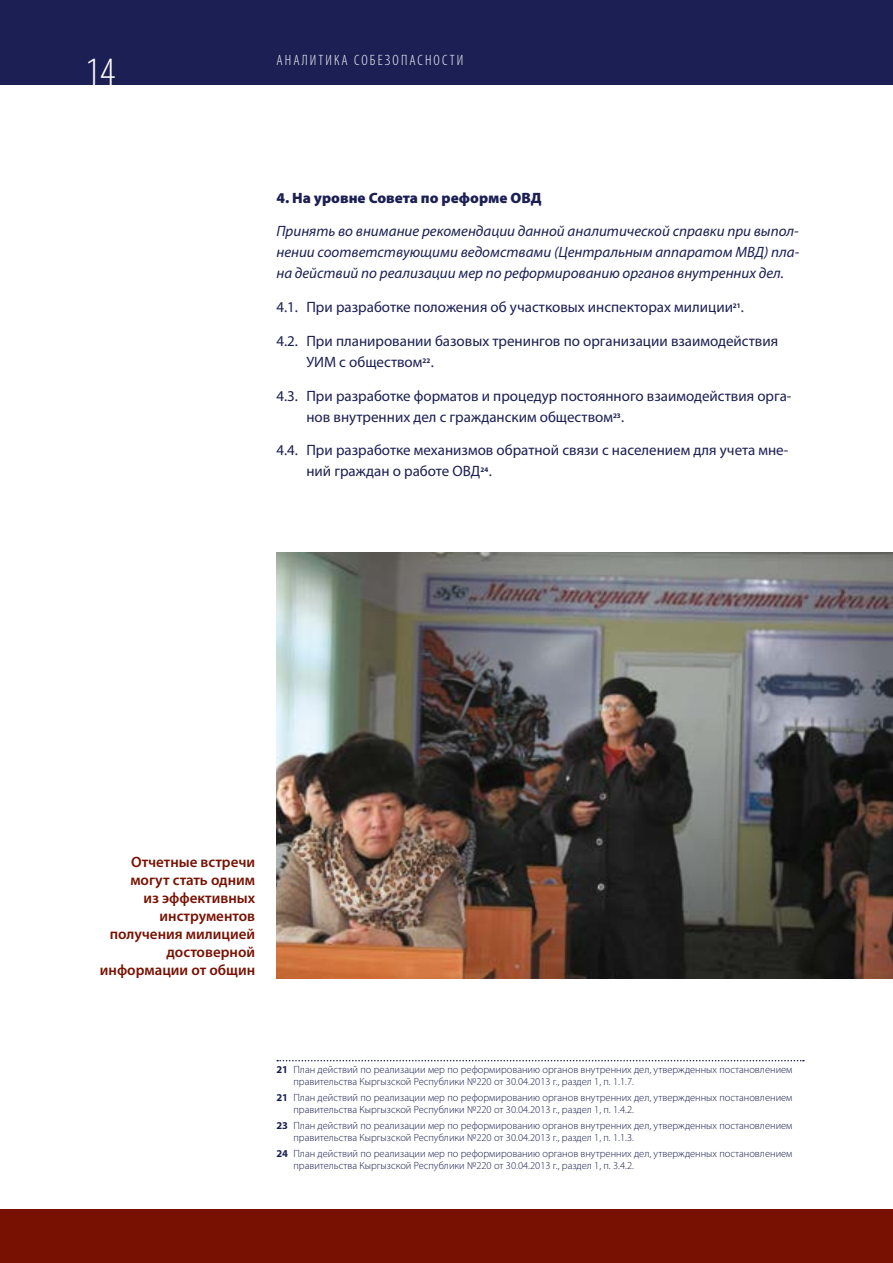
<style>
.page{position:relative;width:893px;height:1263px;background:#fff}
.page>*{position:absolute;margin:0;border:0;box-sizing:border-box;transform-origin:0 0}
.t1{font:300 condensed 42px "Myriad Pro";color:#fff}
.t2{font:15px/21px "Myriad Pro";color:#1b1f53}
.t3{font:italic 15px/21px "Myriad Pro";color:#1b1f53;text-align:justify}
.t4{font:600 15px/18px "Myriad Pro";color:#781102;text-align:right}
.t5{font:900 15px "Myriad Pro";color:#1b1f53}
.t6{font:300 condensed 15px "Myriad Pro";letter-spacing:.14em;color:#fff}
.t7{font:300 10.5px/12px "Myriad Pro";color:#1b1f53}
.s1{font-weight:700}
</style>
<div class="page">
<div style="left:0;top:1209px;width:893px;height:54px;background:#781102"></div>
<div style="left:0;top:0;width:893px;height:85px;background:#1b1f53"></div>
<svg style="left:277px;top:1060px;width:527px;height:1px"></svg>
<img style="left:276px;top:553px;width:617px;height:425px">
<h1 class="t1" style="left:85px;top:49px;width:32px">14</h1>
<h2 class="t6" style="left:276px;top:52px;width:188px">АНАЛИТИКА СОБЕЗОПАСНОСТИ</h2>
<h2 class="t5" style="left:276px;top:189px;width:267px">4. На уровне Совета по реформе ОВД</h2>
<h2 class="t3" style="left:276px;top:221px;width:524px">Принять во внимание рекомендации данной аналитической справки при выпол&shy;нении соответствующими ведомствами (Центральным аппаратом МВД) пла&shy;на действий по реализации мер по реформированию органов внутренних дел.</h2>
<h2 class="t2" style="left:276px;top:296px;width:469px">4.1. При разработке положения об участковых инспекторах милиции<sup>21</sup>.</h2>
<h2 class="t2" style="left:306px;top:330px;width:473px;text-indent:-30px">4.2. При планировании базовых тренингов по организации взаимодействия<br>УИМ с обществом<sup>22</sup>.</h2>
<h2 class="t2" style="left:306px;top:385px;width:487px;text-indent:-30px">4.3. При разработке форматов и процедур постоянного взаимодействия орга&shy;нов внутренних дел с гражданским обществом<sup>23</sup>.</h2>
<h2 class="t2" style="left:306px;top:440px;width:483px;text-indent:-30px">4.4. При разработке механизмов обратной связи с населением для учета мне&shy;ний граждан о работе ОВД<sup>24</sup>.</h2>
<h2 class="t4" style="left:100px;top:853px;width:157px">Отчетные встречи могут стать одним<br>из эффективных инструментов получения милицией достоверной информации от общин</h2>
<p class="t7" style="left:293px;top:1063px;width:501px;text-indent:-17px"><span class="s1">21</span> План действий по реализации мер по реформированию органов внутренних дел, утвержденных постановлением правительства Кыргызской Республики №220 от 30.04.2013 г., раздел 1, п. 1.1.7.</p>
<p class="t7" style="left:293px;top:1091px;width:501px;text-indent:-17px"><span class="s1">21</span> План действий по реализации мер по реформированию органов внутренних дел, утвержденных постановлением правительства Кыргызской Республики №220 от 30.04.2013 г., раздел 1, п. 1.4.2.</p>
<p class="t7" style="left:293px;top:1120px;width:501px;text-indent:-17px"><span class="s1">23</span> План действий по реализации мер по реформированию органов внутренних дел, утвержденных постановлением правительства Кыргызской Республики №220 от 30.04.2013 г., раздел 1, п. 1.1.3.</p>
<p class="t7" style="left:293px;top:1148px;width:501px;text-indent:-17px"><span class="s1">24</span> План действий по реализации мер по реформированию органов внутренних дел, утвержденных постановлением правительства Кыргызской Республики №220 от 30.04.2013 г., раздел 1, п. 3.4.2.</p>
</div>
